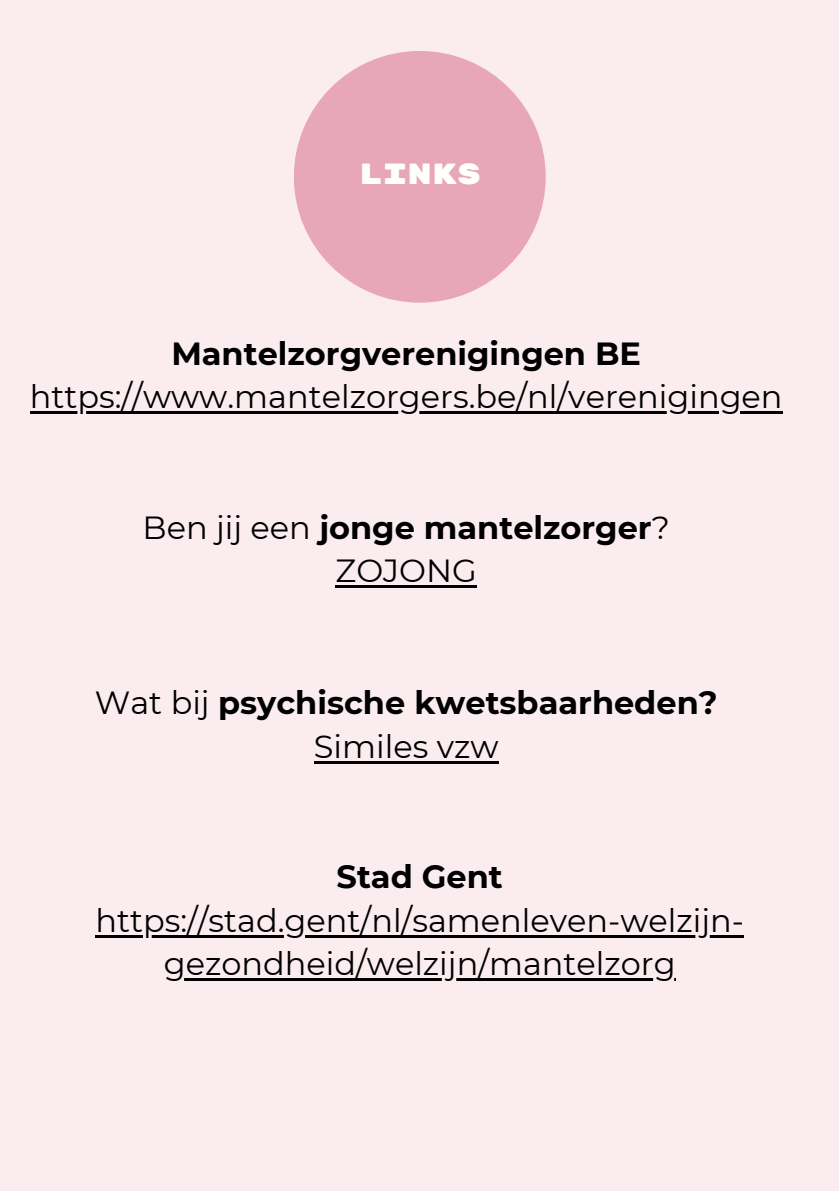
<style>
.page{position:relative;width:839px;height:1191px;background:#fff}
.page>*{position:absolute;margin:0;border:0;box-sizing:border-box;transform-origin:0 0}
.t1{font:32px/43.6px "Montserrat";color:#000;text-align:center}
.t2{font:700 32px/43.6px "Montserrat";color:#000;text-align:center}
.t3{font:29px "Rubik Mono One";color:#fff}
.s1{font-weight:400}
</style>
<div class="page">
<div style="left:0;top:0;width:838px;height:1191px;background:#faecef"></div>
<div style="left:294px;top:51px;width:251px;height:252px;background:#e8a6b9;border-radius:50%"></div>
<hr style="left:30px;top:411px;width:752px;height:3px;background:#000">
<hr style="left:314px;top:761px;width:184px;height:3px;background:#000">
<hr style="left:335px;top:585px;width:142px;height:3px;background:#000">
<hr style="left:95px;top:935px;width:649px;height:3px;background:#000">
<hr style="left:164px;top:978px;width:511px;height:3px;background:#000">
<p class="t3" style="left:358px;top:157px;width:125px">LINKs</p>
<p class="t2" style="left:171px;top:332px;width:471px">Mantelzorgverenigingen BE</p>
<p class="t1" style="left:30px;top:375px;width:754px">https://www.mantelzorgers.be/nl/verenigingen</p>
<p class="t2" style="left:142px;top:506px;width:528px"><span class="s1">Ben jij een</span> jonge mantelzorger<span class="s1">?<br>ZOJONG</span></p>
<p class="t2" style="left:95px;top:681px;width:624px"><span class="s1">Wat bij</span> psychische kwetsbaarheden?<br><span class="s1">Similes vzw</span></p>
<p class="t2" style="left:336px;top:855px;width:168px">Stad Gent</p>
<p class="t1" style="left:95px;top:899px;width:650px">https://stad.gent/nl/samenleven-welzijn&shy;gezondheid/welzijn/mantelzorg</p>
</div>
